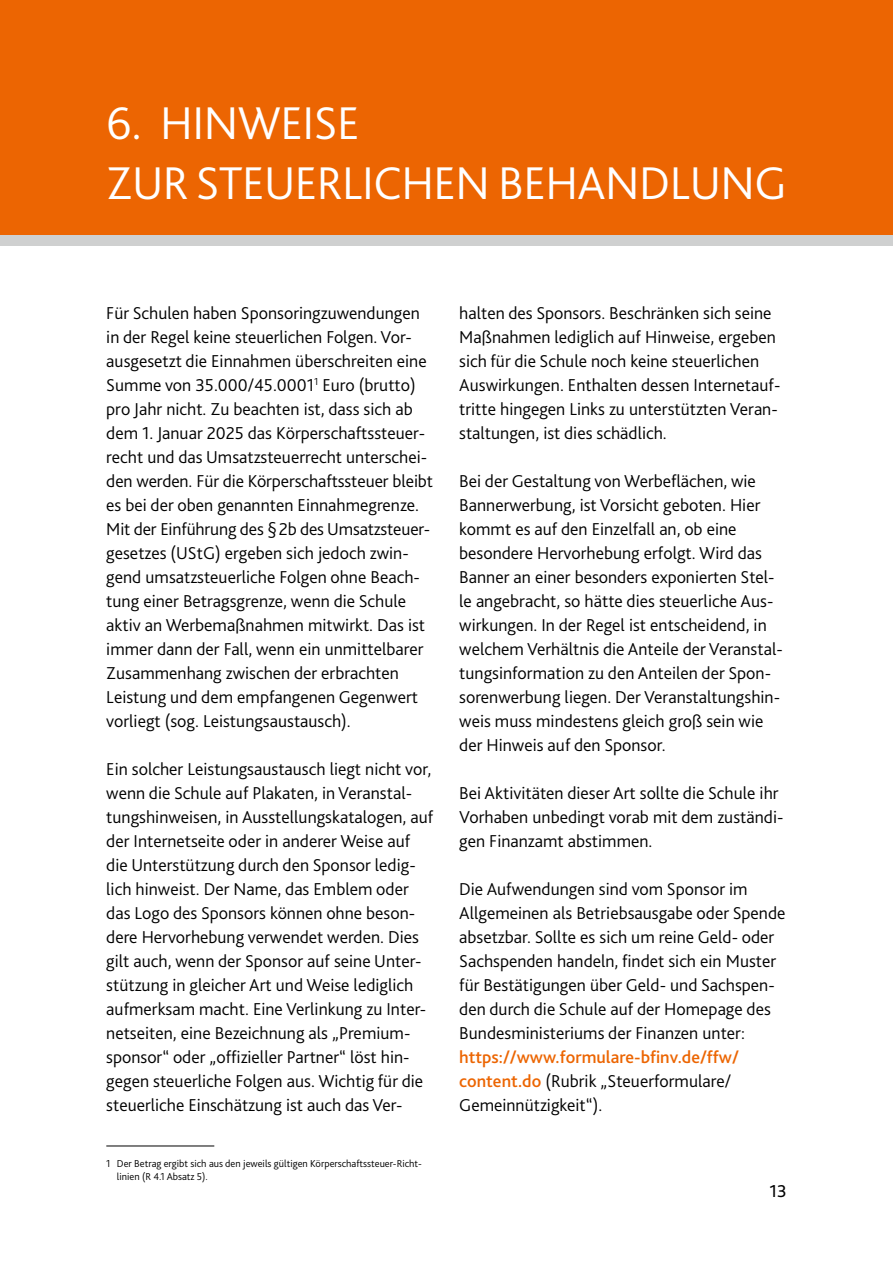
<style>
.page{position:relative;width:893px;height:1263px;background:#fff}
.page>*{position:absolute;margin:0;border:0;box-sizing:border-box;transform-origin:0 0}
.H1_weiß{font:300 48px/60px "Bliss 2";letter-spacing:-.01em;color:#fff}
.P_normal{font:300 18px/24px "Bliss 2";color:#000}
.t1{font:18px "Bliss 2";color:#000}
.F_Fußnote{font:300 10.5px/12.6px "Bliss Pro";color:#000}
.s1{font-weight:500;color:#ec6502}
</style>
<div class="page">
<div style="left:0;top:0;width:893px;height:242px;background:#ec6502"></div>
<div style="left:0;top:235px;width:893px;height:10px;background:#cfd0d0"></div>
<hr style="left:106px;top:1145px;width:108px;height:1px;background:#000">
<h1 class="H1_weiß" style="left:106px;top:92px;width:682px">6. HINWEISE<br>ZUR STEUERLICHEN BEHANDLUNG</h1>
<p class="P_normal" style="left:106px;top:300px;width:328px">Für Schulen haben Sponsoringzuwendungen in der Regel keine steuerlichen Folgen. Vor&shy;ausgesetzt die Einnahmen überschreiten eine Summe von 35.000/45.0001<sup>1</sup> Euro (brutto) pro Jahr nicht. Zu beachten ist, dass sich ab dem 1. Januar 2025 das Körperschaftssteuer&shy;recht und das Umsatzsteuerrecht unterschei&shy;den werden. Für die Körperschaftssteuer bleibt es bei der oben genannten Einnahme grenze.<br>Mit der Einführung des §2b des Umsatzsteuer&shy;gesetzes (UStG) ergeben sich jedoch zwin&shy;gend umsatzsteuerliche Folgen ohne Beach&shy;tung einer Betragsgrenze, wenn die Schule aktiv an Werbemaßnahmen mitwirkt. Das ist immer dann der Fall, wenn ein unmittelbarer Zusammenhang zwischen der erbrachten Leistung und dem empfangenen Gegenwert vorliegt (sog. Leistungsaustausch).</p>
<p class="P_normal" style="left:106px;top:756px;width:328px">Ein solcher Leistungsaustausch liegt nicht vor, wenn die Schule auf Plakaten, in Veranstal&shy;tungshinweisen, in Ausstellungskatalogen, auf der Internetseite oder in anderer Weise auf die Unterstützung durch den Sponsor ledig&shy;lich hinweist. Der Name, das Emblem oder das Logo des Sponsors können ohne beson&shy;dere Hervorhebung verwendet werden. Dies gilt auch, wenn der Sponsor auf seine Unter&shy;stützung in gleicher Art und Weise lediglich aufmerksam macht. Eine Verlinkung zu Inter&shy;netseiten, eine Bezeichnung als „Premium&shy;sponsor“ oder „offizieller Partner“ löst hin&shy;gegen steuerliche Folgen aus. Wichtig für die steuerliche Einschätzung ist auch das Ver-</p>
<p class="F_Fußnote" style="left:117px;top:1157px;width:305px;text-indent:-11px">1 Der Betrag ergibt sich aus den jeweils gültigen Körperschaftssteuer-Richt&shy;linien (R 4.1 Absatz 5).</p>
<p class="P_normal" style="left:459px;top:300px;width:323px">halten des Sponsors. Beschränken sich seine Maßnahmen lediglich auf Hinweise, ergeben sich für die Schule noch keine steuerlichen Auswirkungen. Enthalten dessen Internetauf&shy;tritte hingegen Links zu unterstützten Veran&shy;staltungen, ist dies schädlich.</p>
<p class="P_normal" style="left:459px;top:468px;width:325px">Bei der Gestaltung von Werbeflächen, wie Bannerwerbung, ist Vorsicht geboten. Hier kommt es auf den Einzelfall an, ob eine besondere Hervorhebung erfolgt. Wird das Banner an einer besonders exponierten Stel&shy;le angebracht, so hätte dies steuerliche Aus&shy;wirkungen. In der Regel ist entscheidend, in welchem Verhältnis die Anteile der Veranstal&shy;tungsinformation zu den Anteilen der Spon&shy;sorenwerbung liegen. Der Veranstaltungshin&shy;weis muss mindestens gleich groß sein wie der Hinweis auf den Sponsor.</p>
<p class="P_normal" style="left:459px;top:780px;width:326px">Bei Aktivitäten dieser Art sollte die Schule ihr<br>Vorhaben unbedingt vorab mit dem zuständi&shy;gen Finanzamt abstimmen.</p>
<p class="P_normal" style="left:459px;top:876px;width:328px">Die Aufwendungen sind vom Sponsor im Allgemeinen als Betriebsausgabe oder Spende absetzbar. Sollte es sich um reine Geld- oder Sachspenden handeln, findet sich ein Muster für Bestätigungen über Geld- und Sachspen&shy;den durch die Schule auf der Homepage des Bundesministeriums der Finanzen unter: <span class="s1">https://www.formulare-bfinv.de/ffw/ content.do</span> (Rubrik „Steuerformulare/ Gemeinnützigkeit“).</p>
<p class="t1" style="left:769px;top:1180px;width:19px">13</p>
</div>
